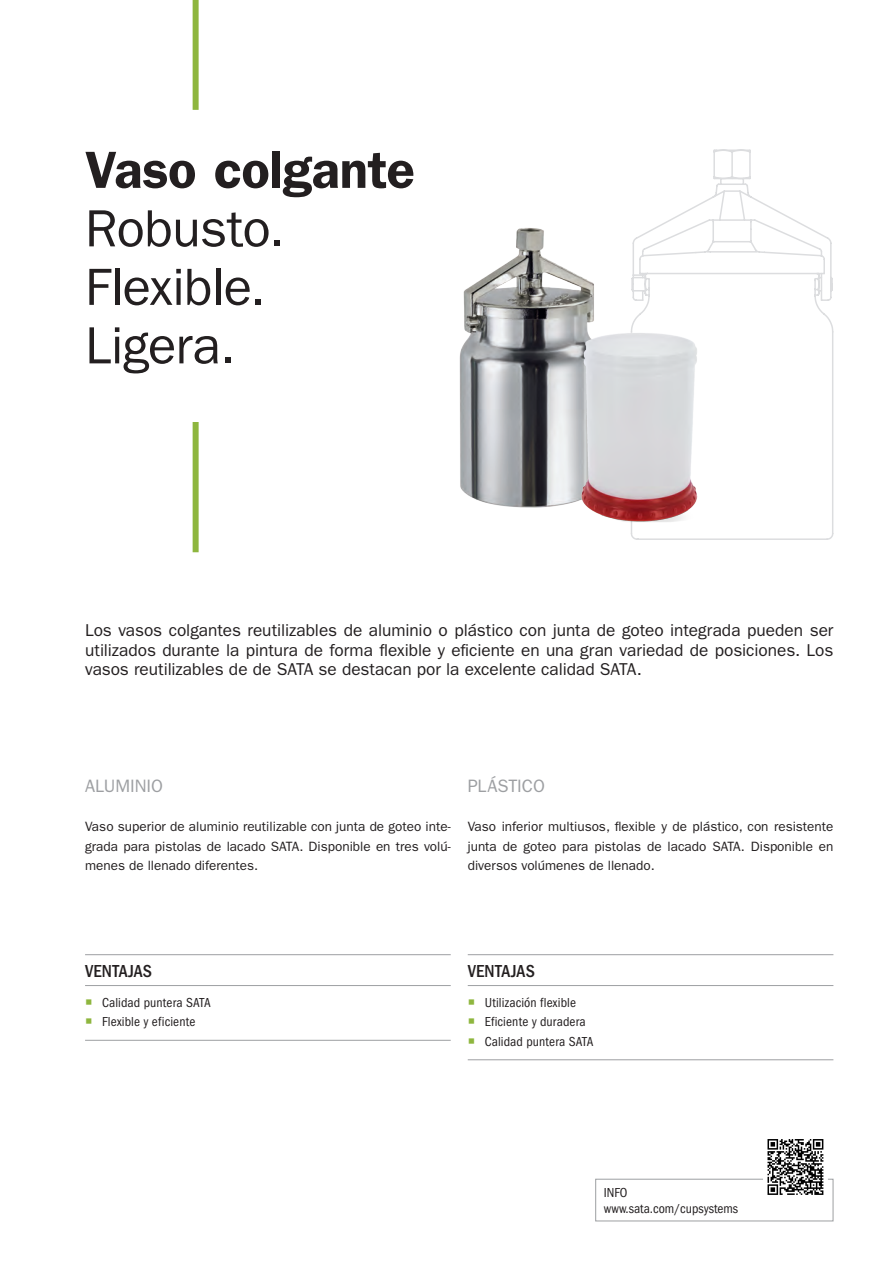
<style>
.page{position:relative;width:893px;height:1263px;background:#fff}
.page>*{position:absolute;margin:0;border:0;box-sizing:border-box;transform-origin:0 0}
.Produkt_Head{font:52.5px "ITC Franklin Gothic Std";letter-spacing:-.015em;color:#231f20}
.Produkt_Head-2{font:600 52.5px "ITC Franklin Gothic Std";letter-spacing:-.01em;color:#231f20}
.Copy_Head_grau{font:18px "ITC Franklin Gothic Std";letter-spacing:-.005em;color:#9d9fa2}
.Vorteile_Head{font:500 condensed 18px "ITC Franklin Gothic Std";letter-spacing:.01em;color:#231f20}
.Einleitung{font:17.25px/19.5px "ITC Franklin Gothic Std";letter-spacing:-.005em;color:#231f20;text-align:justify}
.Copy_Book{font:13.5px/19.5px "ITC Franklin Gothic Std";color:#231f20;text-align:justify}
.QR-Code_Text{font:condensed 13.5px "ITC Franklin Gothic Std";letter-spacing:.005em;color:#231f20}
</style>
<div class="page">
<div style="left:193px;top:402px;width:6px;height:150px;background:#8eb63e"></div>
<svg style="left:631px;top:149px;width:203px;height:391px"></svg>
<img style="left:459px;top:228px;width:135px;height:280px">
<img style="left:555px;top:302px;width:146px;height:237px">
<div style="left:193px;top:0;width:6px;height:110px;background:#8eb63e"></div>
<hr style="left:85px;top:954px;width:366px;height:1px;background:#9d9fa2">
<hr style="left:85px;top:985px;width:366px;height:1px;background:#9d9fa2">
<hr style="left:85px;top:1040px;width:366px;height:1px;background:#9d9fa2">
<hr style="left:468px;top:954px;width:365px;height:1px;background:#9d9fa2">
<hr style="left:468px;top:985px;width:365px;height:1px;background:#9d9fa2">
<hr style="left:468px;top:1059px;width:365px;height:1px;background:#9d9fa2">
<div style="left:595px;top:1179px;width:238px;height:42px;border:1px solid #9d9fa2"></div>
<svg style="left:762px;top:1139px;width:67px;height:56px"></svg>
<p class="Produkt_Head-2" style="left:85px;top:139px;width:331px">Vaso colgante</p>
<p class="Produkt_Head" style="left:85px;top:198px;width:191px">Robusto.</p>
<p class="Produkt_Head" style="left:85px;top:257px;width:173px">Flexible.</p>
<p class="Produkt_Head" style="left:85px;top:315px;width:142px">Ligera.</p>
<p class="Einleitung" style="left:85px;top:621px;width:750px">Los vasos colgantes reutilizables de aluminio o plástico con junta de goteo integrada pueden ser utilizados durante la pintura de forma flexible y eficiente en una gran variedad de posiciones. Los vasos reutilizables de de SATA se destacan por la excelente calidad SATA.</p>
<p class="Copy_Head_grau" style="left:85px;top:776px;width:79px">ALUMINIO</p>
<p class="Copy_Book" style="left:85px;top:817px;width:367px">Vaso superior de aluminio reutilizable con junta de goteo inte&shy;grada para pistolas de lacado SATA. Disponible en tres volú&shy;menes de llenado diferentes.</p>
<p class="Copy_Head_grau" style="left:468px;top:776px;width:79px">PLÁSTICO</p>
<p class="Copy_Book" style="left:468px;top:817px;width:367px">Vaso inferior multiusos, flexible y de plástico, con resistente junta de goteo para pistolas de lacado SATA. Disponible en diversos volúmenes de llenado.</p>
<p class="Vorteile_Head" style="left:85px;top:960px;width:69px">VENTAJAS</p>
<p class="QR-Code_Text" style="left:102px;top:995px;width:110px">Calidad puntera SATA</p>
<p class="QR-Code_Text" style="left:102px;top:1014px;width:95px">Flexible y eficiente</p>
<p class="Vorteile_Head" style="left:468px;top:960px;width:69px">VENTAJAS</p>
<p class="QR-Code_Text" style="left:485px;top:995px;width:93px">Utilización flexible</p>
<p class="QR-Code_Text" style="left:485px;top:1014px;width:102px">Eficiente y duradera</p>
<p class="QR-Code_Text" style="left:485px;top:1034px;width:110px">Calidad puntera SATA</p>
<p class="QR-Code_Text" style="left:604px;top:1184px;width:25px">INFO</p>
<p class="QR-Code_Text" style="left:604px;top:1201px;width:136px">www.sata.com/cupsystems</p>
</div>
